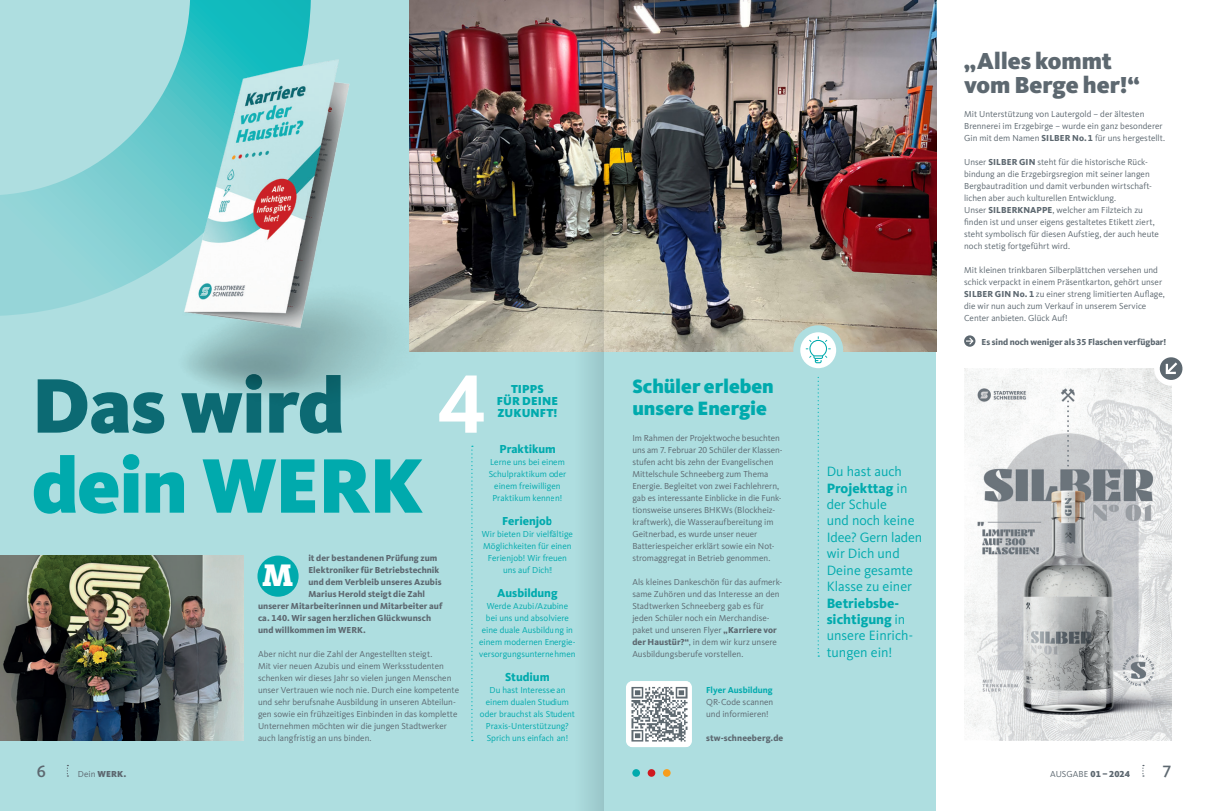
<style>
.page{position:relative;width:1208px;height:811px;background:#fff}
.page>*{position:absolute;margin:0;border:0;box-sizing:border-box;transform-origin:0 0}
.t1{font:900 80px/80px "Kievit OT";letter-spacing:-.015em;color:#00aaad}
.t2{font:900 32.3px "Kievit Slab Pro";color:#fff;scale:.95 1}
.t3{font:900 24px/24px "Kievit OT";letter-spacing:-.005em;color:#5d6870}
.t4{font:900 20px "Kievit OT";color:#00aaad}
.t5{font:500 17px "Kievit OT";color:#5d6870}
.t6{font:14px/16.4px "Kievit OT";color:#00aaad}
.t7{font:800 12px "Kievit OT";letter-spacing:-.005em;color:#00aaad}
.t8{font:900 12px/12px "Kievit OT";letter-spacing:.01em;color:#00aaad;text-align:center}
.t9{font:9px/12px "Kievit OT";color:#5d6870}
.t10{font:9px/12px "Kievit OT";color:#00aaad;text-align:center}
.t11{font:800 9px "Kievit OT";letter-spacing:.005em;color:#5d6870}
.t12{font:900 9px "Kievit OT";color:#5d6870}
.s1{color:#0c6a73}
.s2{font-weight:800}
.s3{font-weight:700;color:#00aaad}
.s4{font-weight:400}
.s5{font-weight:900}
</style>
<div class="page">
<div style="left:0;top:0;width:935px;height:811px;background:#aedee0"></div>
<img style="left:0;top:556px;width:244px;height:185px">
<div style="left:257px;top:555px;width:41px;height:42px;background:#00aaad;border-radius:50%"></div>
<svg style="left:471px;top:446px;width:2px;height:295px"></svg>
<img style="left:410px;top:0;width:526px;height:351px">
<svg style="left:0;top:0;width:311px;height:316px"></svg>
<svg style="left:796px;top:329px;width:43px;height:43px"></svg>
<div style="left:793px;top:325px;width:50px;height:50px;border:7px solid #aedee0;border-radius:50%"></div>
<img style="left:92px;top:27px;width:67px;height:289px">
<img style="left:159px;top:27px;width:292px;height:370px">
<svg style="left:964px;top:335px;width:11px;height:12px"></svg>
<svg style="left:966px;top:337px;width:7px;height:8px"></svg>
<svg style="left:805px;top:336px;width:25px;height:321px"></svg>
<div style="left:626px;top:681px;width:66px;height:66px;background:#fff;border-radius:6px"></div>
<img style="left:631px;top:686px;width:57px;height:56px">
<svg style="left:439px;top:375px;width:45px;height:58px"></svg>
<svg style="left:1142px;top:765px;width:2px;height:11px"></svg>
<div style="left:663px;top:769px;width:7px;height:8px;background:#f89e1c;border-radius:50%"></div>
<div style="left:647px;top:769px;width:8px;height:8px;background:#cf1a20;border-radius:50%"></div>
<div style="left:632px;top:769px;width:8px;height:8px;background:#00aaad;border-radius:50%"></div>
<img style="left:964px;top:369px;width:207px;height:372px">
<div style="left:1154px;top:351px;width:34px;height:35px;background:#fff;border-radius:50%"></div>
<svg style="left:1158px;top:357px;width:25px;height:24px"></svg>
<img style="left:551px;top:0;width:53px;height:811px">
<p class="t1" style="left:32px;top:365px;width:393px"><span class="s1">Das wird </span>dein WERK</p>
<p class="t4" style="left:632px;top:374px;width:143px">Schüler erleben</p>
<p class="t8" style="left:497px;top:382px;width:63px">TIPPS<br>FÜR DEINE<br>ZUKUNFT!</p>
<p class="t7" style="left:499px;top:441px;width:57px">Praktikum</p>
<p class="t10" style="left:488px;top:456px;width:79px">Lerne uns bei einem<br>Schulpraktikum oder einem freiwilligen<br>Praktikum kennen!</p>
<p class="t7" style="left:502px;top:513px;width:52px">Ferienjob</p>
<p class="t10" style="left:482px;top:528px;width:93px">Wir bieten Dir vielfältige<br>Möglichkeiten für einen<br>Ferienjob! Wir freuen uns auf Dich!</p>
<p class="t7" style="left:497px;top:585px;width:62px">Ausbildung</p>
<p class="t10" style="left:479px;top:600px;width:98px">Werde Azubi/Azubine<br>bei uns und absolviere eine duale Ausbildung in einem modernen Energie&shy;versorgungsunternehmen</p>
<p class="t7" style="left:505px;top:669px;width:46px">Studium</p>
<p class="t10" style="left:480px;top:684px;width:97px">Du hast Interesse an einem dualen Studium oder brauchst als Student<br>Praxis-Unterstützung?<br>Sprich uns einfach an!</p>
<p class="t4" style="left:632px;top:396px;width:136px">unsere Energie</p>
<p class="t9" style="left:632px;top:432px;width:152px">Im Rahmen der Projektwoche besuchten uns am 7. Februar 20 Schüler der Klassen&shy;stufen acht bis zehn der Evangelischen Mittelschule Schneeberg zum Thema Energie. Begleitet von zwei Fachlehrern, gab es interessante Einblicke in die Funk&shy;tionsweise unseres BHKWs (Blockheiz&shy;kraftwerk), die Wasseraufbereitung im Geitnerbad, es wurde unser neuer Batteriespeicher erklärt sowie ein Not&shy;stromaggregat in Betrieb genommen.</p>
<p class="t9" style="left:632px;top:576px;width:152px">Als kleines Dankeschön für das aufmerk&shy;same Zuhören und das Interesse an den Stadtwerken Schneeberg gab es für jeden Schüler noch ein Merchandise&shy;paket und unseren Flyer <span class="s2">„Karriere vor der Haustür?“</span>, in dem wir kurz unsere Ausbildungsberufe vorstellen.</p>
<p class="t9" style="left:706px;top:684px;width:69px;text-align:justify"><span class="s3">Flyer Ausbildung </span>QR-Code scannen und informieren!</p>
<p class="t11" style="left:706px;top:732px;width:79px">stw-schneeberg.de</p>
<p class="t11" style="left:308px;top:552px;width:130px">it der bestandenen Prüfung zum</p>
<p class="t11" style="left:308px;top:564px;width:132px">Elektroniker für Betriebstechnik</p>
<p class="t11" style="left:308px;top:576px;width:135px">und dem Verbleib unseres Azubis</p>
<p class="t11" style="left:308px;top:588px;width:118px">Marius Herold steigt die Zahl</p>
<p class="t11" style="left:258px;top:600px;width:186px">unserer Mitarbeiterinnen und Mitarbeiter auf</p>
<p class="t11" style="left:258px;top:612px;width:175px">ca. 140. Wir sagen herzlichen Glückwunsch</p>
<p class="t11" style="left:258px;top:624px;width:109px">und willkommen im WERK.</p>
<p class="t9" style="left:258px;top:648px;width:202px">Aber nicht nur die Zahl der Angestellten steigt.<br>Mit vier neuen Azubis und einem Werksstudenten schenken wir dieses Jahr so vielen jungen Menschen unser Vertrauen wie noch nie. Durch eine kompetente und sehr berufsnahe Ausbildung in unseren Abteilun&shy;gen sowie ein frühzeitiges Einbinden in das komplette Unternehmen möchten wir die jungen Stadtwerker auch langfristig an uns binden.</p>
<p class="t2" style="left:262px;top:554px;width:34px">M</p>
<p class="t3" style="left:964px;top:48px;width:177px">„Alles kommt vom Berge her!“</p>
<p class="t9" style="left:964px;top:108px;width:202px">Mit Unterstützung von Lautergold – der ältesten<br>Brennerei im Erzgebirge – wurde ein ganz besonderer<br>Gin mit dem Namen <span class="s2">SILBER No.1</span> für uns hergestellt.</p>
<p class="t9" style="left:964px;top:156px;width:196px">Unser <span class="s2">SILBER GIN</span> steht für die historische Rück&shy;bindung an die Erzgebirgsregion mit seiner langen Bergbautradition und damit verbunden wirtschaft&shy;lichen aber auch kulturellen Entwicklung.<br>Unser <span class="s2">SILBERKNAPPE</span>, welcher am Filzteich zu finden ist und unser eigens gestaltetes Etikett ziert, steht symbolisch für diesen Aufstieg, der auch heute noch stetig fortgeführt wird.</p>
<p class="t9" style="left:964px;top:264px;width:202px">Mit kleinen trinkbaren Silberplättchen versehen und schick verpackt in einem Präsentkarton, gehört unser <span class="s2">SILBER GIN No. 1</span> zu einer streng limitierten Auflage, die wir nun auch zum Verkauf in unserem Service Center anbieten. Glück Auf!</p>
<p class="t11" style="left:981px;top:336px;width:186px">Es sind noch weniger als 35 Flaschen verfügbar!</p>
<p class="t6" style="left:826px;top:463px;width:97px">Du hast auch<br><span class="s2">Projekttag</span> in der Schule<br>und noch keine<br>Idee? Gern laden wir Dich und<br>Deine gesamte<br>Klasse zu einer<br><span class="s2">Betriebsbe&shy;sichtigung</span> in unsere Einrich&shy;tungen ein!</p>
<h3 class="t5" style="left:37px;top:761px;width:11px">6</h3>
<p class="t12" style="left:78px;top:768px;width:50px"><span class="s4">Dein</span> WERK.</p>
<p class="t9" style="left:1050px;top:768px;width:81px">AUSGABE <span class="s5">01 – 2024</span></p>
<h3 class="t5" style="left:1162px;top:761px;width:11px">7</h3>
</div>
